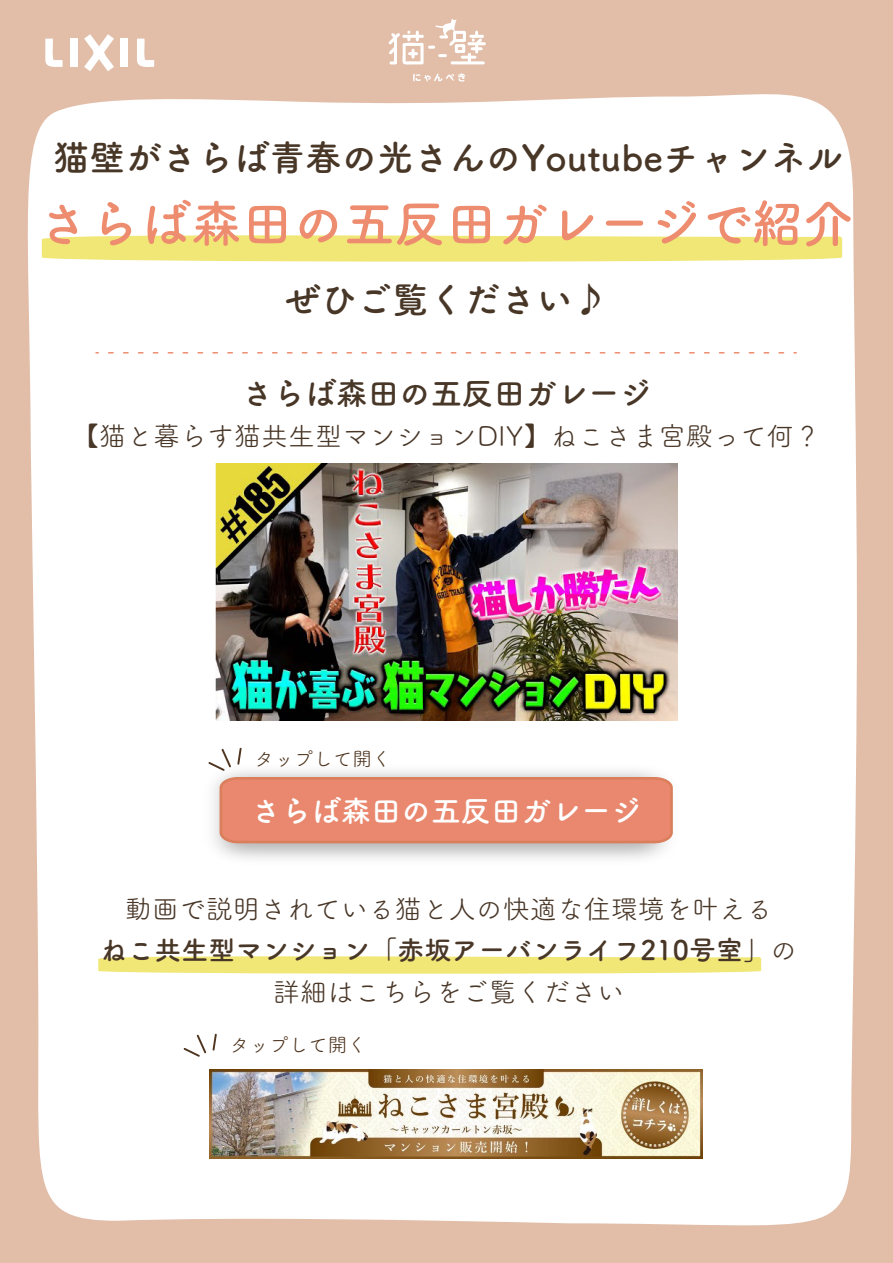
<style>
.page{position:relative;width:893px;height:1263px;background:#e2bea9}
.page>*{position:absolute;margin:0;border:0;box-sizing:border-box;transform-origin:0 0}
.t1{font:51px "Tsuku A Rd Gothic Std B";color:#ed8c6e}
.t2{font:36px "Tsuku A Rd Gothic Std B";color:#483627}
.t3{font:31.5px "Tsuku A Rd Gothic Std B";color:#483627}
.t4{font:30px "Tsuku A Rd Gothic Std B";color:#fff}
.t5{font:27px "Tsuku A Rd Gothic Std R";color:#483627}
.t6{font:27px "Tsuku A Rd Gothic Std B";color:#483627}
.t7{font:19.5px "Tsuku A Rd Gothic Std R";color:#4f351f}
.s1{font-family:"Tsuku A Rd Gothic Std R"}
</style>
<div class="page">
<div style="left:27px;top:94px;width:830px;height:1132px;background:#fff"></div>
<svg style="left:388px;top:19px;width:98px;height:63px"></svg>
<svg style="left:45px;top:39px;width:18px;height:28px"></svg>
<svg style="left:137px;top:39px;width:17px;height:28px"></svg>
<div style="left:70px;top:39px;width:7px;height:28px;background:#fff"></div>
<div style="left:121px;top:39px;width:7px;height:28px;background:#fff"></div>
<svg style="left:84px;top:34px;width:30px;height:37px"></svg>
<svg style="left:41px;top:231px;width:801px;height:32px;background:#f4ec95"></svg>
<svg style="left:109px;top:352px;width:687px;height:2px"></svg>
<img style="left:192px;top:756px;width:500px;height:119px">
<svg style="left:207px;top:746px;width:467px;height:99px;background:#ecae9d"></svg>
<img style="left:210px;top:1069px;width:492px;height:90px">
<img style="left:216px;top:463px;width:461px;height:257px">
<svg style="left:182px;top:1032px;width:36px;height:26px"></svg>
<svg style="left:98px;top:953px;width:663px;height:22px;background:#f4ed99"></svg>
<h2 class="t2" style="left:54px;top:130px;width:791px">猫壁がさらば青春の光さんのYoutubeチャンネル</h2>
<h1 class="t1" style="left:38px;top:184px;width:817px">さらば森田の五反田ガレージで紹介</h1>
<h2 class="t2" style="left:284px;top:271px;width:325px">ぜひご覧ください♪</h2>
<p class="t3" style="left:242px;top:368px;width:411px">さらば森田の五反田ガレージ</p>
<p class="t5" style="left:72px;top:416px;width:750px">【猫と暮らす猫共生型マンションDIY】ねこさま宮殿って何？</p>
<p class="t7" style="left:255px;top:744px;width:138px">タップして開く</p>
<p class="t4" style="left:251px;top:787px;width:392px">さらば森田の五反田ガレージ</p>
<p class="t5" style="left:125px;top:888px;width:649px">動画で説明されている猫と人の快適な住環境を叶える</p>
<p class="t6" style="left:100px;top:929px;width:698px">ねこ共生型マンション「赤坂アーバンライフ210号室」<span class="s1">の</span></p>
<p class="t5" style="left:273px;top:971px;width:352px">詳細はこちらをご覧ください</p>
<p class="t7" style="left:230px;top:1030px;width:138px">タップして開く</p>
</div>
